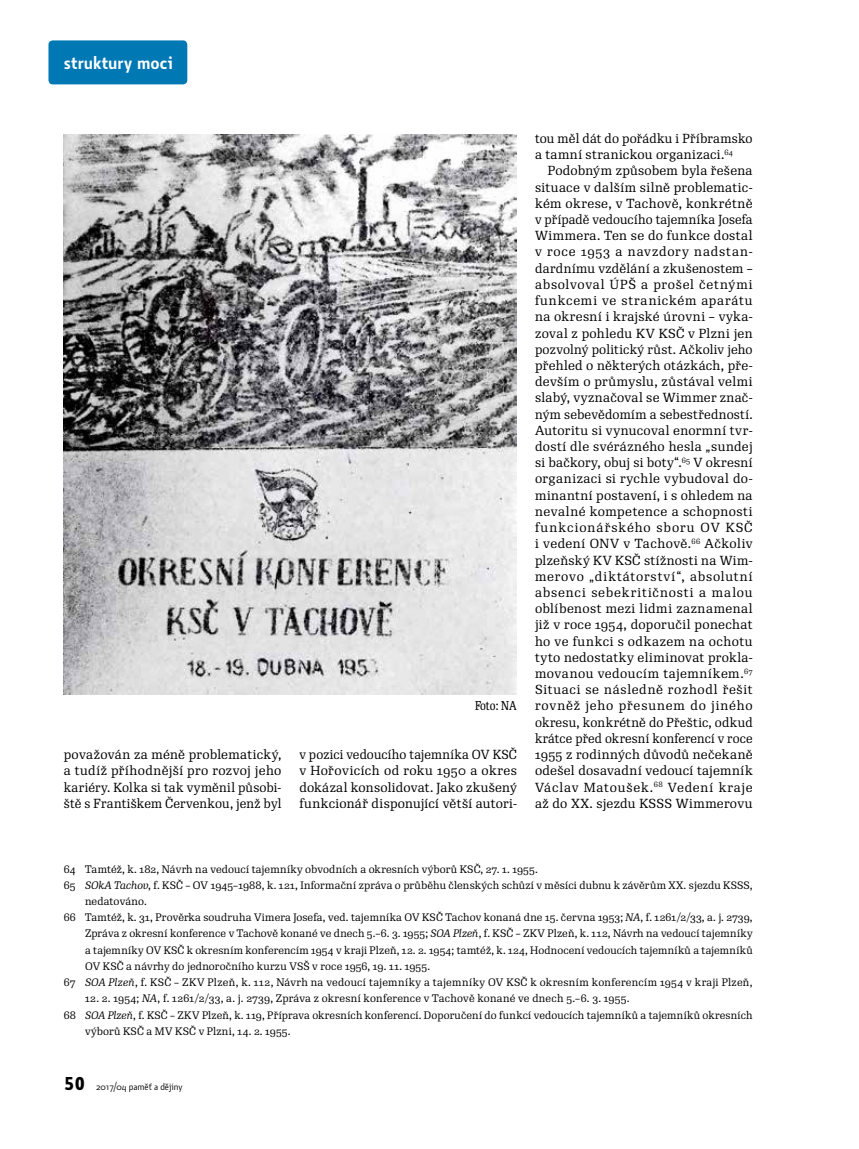
<style>
.page{position:relative;width:859px;height:1149px;background:#fff}
.page>*{position:absolute;margin:0;border:0;box-sizing:border-box;transform-origin:0 0}
.t1{font:600 18px "Botanika Std";letter-spacing:.005em;color:#fff}
.t2{font:12.75px/16.2px "Re Public Std";letter-spacing:.02em;color:#000;text-align:justify}
.t3{font:12.75px/16.2px "Re Public Std";letter-spacing:.02em;color:#000;text-align:justify;scale:.96 1}
.t4{font:12.45px "Re Public Std Cond";color:#000}
.t5{font:10.5px "Re Public Std";letter-spacing:.015em;color:#000}
.t6{font:9.75px "Botanika Std";color:#000}
.s1{font-style:italic}
.s2{font-family:"Botanika Mono";font-weight:700;font-size:18px}
</style>
<div class="page">
<div style="left:48px;top:40px;width:139px;height:44px;background:#0078b3;border-radius:4px"></div>
<img style="left:64px;top:135px;width:453px;height:559px">
<h1 class="t1" style="left:64px;top:50px;width:111px">struktury moci</h1>
<p class="t4" style="left:475px;top:698px;width:43px">Foto: NA</p>
<p class="t2" style="left:64px;top:746px;width:219px">považován za méně problematický, a tudíž příhodnější pro rozvoj jeho kariéry. Kolka si tak vyměnil působi&shy;ště s Františkem Červenkou, jenž byl</p>
<p class="t3" style="left:299px;top:746px;width:228px">v pozici vedoucího tajemníka OV KSČ v Hořovicích od roku 1950 a okres dokázal konsolidovat. Jako zkušený funkcionář disponující větší autori-</p>
<p class="t2" style="left:535px;top:130px;width:219px">tou měl dát do pořádku i Příbramsko a tamní stranickou organizaci.<sup>64</sup></p>
<p class="t2" style="left:535px;top:163px;width:219px;text-indent:13px">Podobným způsobem byla řešena situace v dalším silně problematic&shy;kém okrese, v Tachově, konkrétně v případě vedoucího tajemníka Josefa Wimmera. Ten se do funkce dostal v roce 1953 a navzdory nadstan&shy;dardnímu vzdělání a zkušenostem – absolvoval ÚPŠ a prošel četnými funkcemi ve stranickém aparátu na okresní i krajské úrovni – vyka&shy;zoval z pohledu KV KSČ v Plzni jen pozvolný politický růst. Ačkoliv jeho přehled o některých otázkách, pře&shy;devším o průmyslu, zůstával velmi slabý, vyznačoval se Wimmer znač&shy;ným sebevědomím a sebestředností.<br>Autoritu si vynucoval enormní tvr&shy;dostí dle svérázného hesla „sundej si bačkory, obuj si boty“.<sup>65</sup> V okresní organizaci si rychle vybudoval do&shy;minantní postavení, i s ohledem na nevalné kompetence a schopnosti funkcionářského sboru OV KSČ i vedení ONV v Tachově.<sup>66</sup> Ačkoliv plzeňský KV KSČ stížnosti na Wim&shy;merovo „diktátorství“, absolutní absenci sebekritičnosti a malou oblíbenost mezi lidmi zaznamenal již v roce 1954, doporučil ponechat ho ve funkci s odkazem na ochotu tyto nedostatky eliminovat prokla&shy;movanou vedoucím tajemníkem.<sup>67<br></sup>Situaci se následně rozhodl řešit rovněž jeho přesunem do jiného okresu, konkrétně do Přeštic, odkud krátce před okresní konferencí v roce 1955 z rodinných důvodů nečekaně odešel dosavadní vedoucí tajemník Václav Matoušek.<sup>68</sup> Vedení kraje až do XX. sjezdu KSSS Wimmerovu</p>
<p class="t5" style="left:64px;top:861px;width:476px">64 Tamtéž, k. 182, Návrh na vedoucí tajemníky obvodních a okresních výborů KSČ, 27. 1. 1955.</p>
<p class="t5" style="left:64px;top:878px;width:690px">65 <span class="s1">SOkA Tachov</span>, f. KSČ – OV 1945–1988, k. 121, Informační zpráva o průběhu členských schůzí v měsíci dubnu k závěrům XX. sjezdu KSSS,</p>
<p class="t5" style="left:85px;top:894px;width:63px">nedatováno.</p>
<p class="t5" style="left:64px;top:910px;width:690px">66 Tamtéž, k. 31, Prověrka soudruha Vimera Josefa, ved. tajemníka OV KSČ Tachov konaná dne 15. června 1953; <span class="s1">NA</span>, f. 1261/2/33, a. j. 2739,</p>
<p class="t5" style="left:85px;top:926px;width:669px">Zpráva z okresní konference v Tachově konané ve dnech 5.–6. 3. 1955; <span class="s1">SOA Plzeň</span>, f. KSČ – ZKV Plzeň, k. 112, Návrh na vedoucí tajemníky</p>
<p class="t5" style="left:85px;top:942px;width:669px">a tajemníky OV KSČ k okresním konferencím 1954 v kraji Plzeň, 12. 2. 1954; tamtéž, k. 124, Hodnocení vedoucích tajemníků a tajemníků</p>
<p class="t5" style="left:85px;top:959px;width:347px">OV KSČ a návrhy do jednoročního kurzu VSŠ v roce 1956, 19. 11. 1955.</p>
<p class="t5" style="left:64px;top:975px;width:690px">67 <span class="s1">SOA Plzeň</span>, f. KSČ – ZKV Plzeň, k. 112, Návrh na vedoucí tajemníky a tajemníky OV KSČ k okresním konferencím 1954 v kraji Plzeň,</p>
<p class="t5" style="left:85px;top:991px;width:546px">12. 2. 1954; <span class="s1">NA</span>, f. 1261/2/33, a. j. 2739, Zpráva z okresní konference v Tachově konané ve dnech 5.–6. 3. 1955.</p>
<p class="t5" style="left:64px;top:1007px;width:690px">68 <span class="s1">SOA Plzeň</span>, f. KSČ – ZKV Plzeň, k. 119, Příprava okresních konferencí. Doporučení do funkcí vedoucích tajemníků a tajemníků okresních</p>
<p class="t5" style="left:85px;top:1023px;width:207px">výborů KSČ a MV KSČ v Plzni, 14. 2. 1955.</p>
<p class="t6" style="left:64px;top:1079px;width:120px"><span class="s2">50</span> 2017/04 paměť a dějiny</p>
</div>
